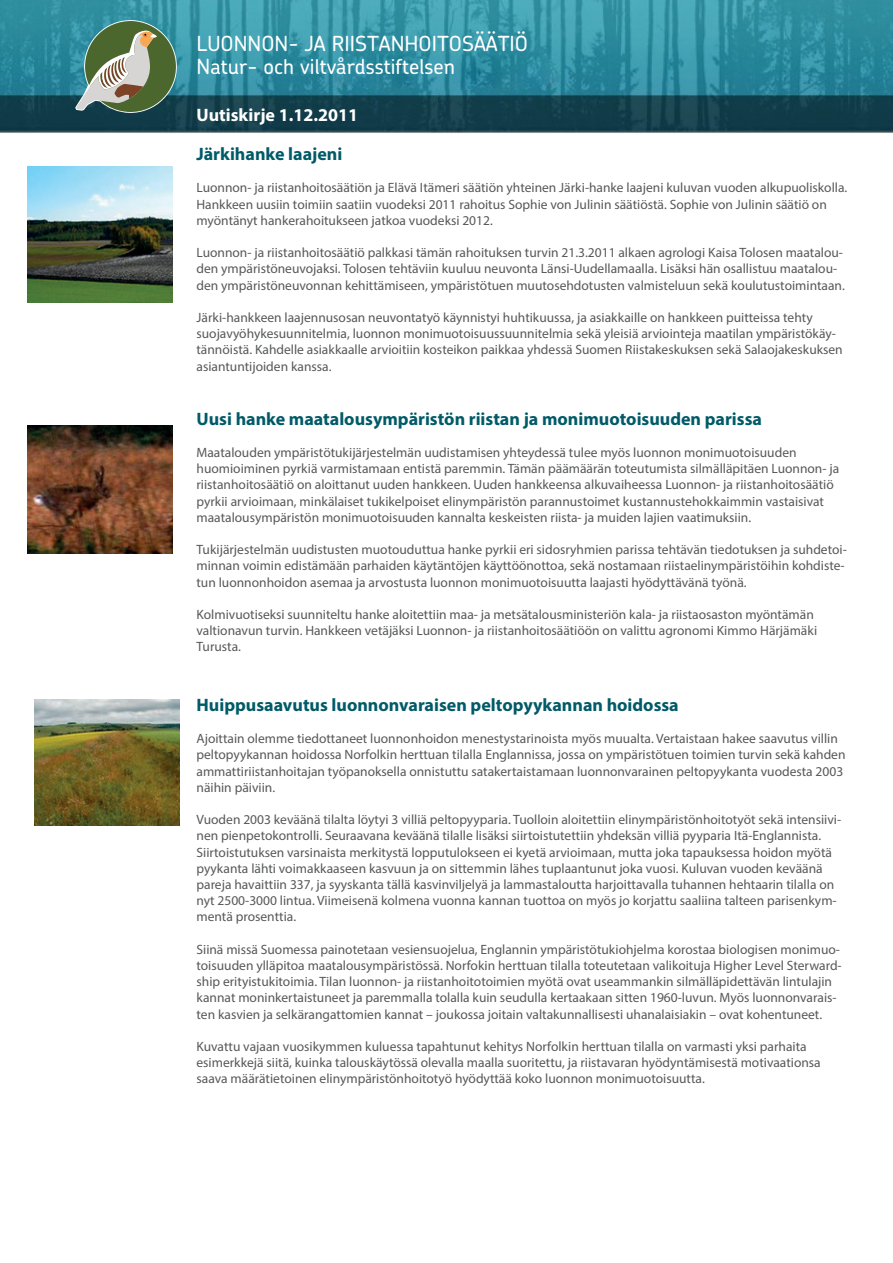
<style>
.page{position:relative;width:893px;height:1263px;background:#fff}
.page>*{position:absolute;margin:0;border:0;box-sizing:border-box;transform-origin:0 0}
.t1{font:500 20.85px/23px "Chevin";color:#fff}
.t2{font:700 18px "Myriad Pro";color:#005a67}
.t3{font:700 18px "Myriad Pro";color:#fff}
.t4{font:13.5px/16.2px "Myriad Pro";color:#57585a}
</style>
<div class="page">
<img style="left:0;top:0;width:893px;height:133px">
<img style="left:27px;top:167px;width:145px;height:136px">
<img style="left:27px;top:425px;width:145px;height:128px">
<img style="left:35px;top:699px;width:145px;height:126px">
<svg style="left:74px;top:0;width:104px;height:115px;background:#628b7c"></svg>
<h1 class="t1" style="left:196px;top:32px;width:333px">LUONNON- JA RIISTANHOITOSÄÄTIÖ<br>Natur- och viltvårdsstiftelsen</h1>
<h2 class="t3" style="left:196px;top:103px;width:163px">Uutiskirje 1.12.2011</h2>
<h2 class="t2" style="left:196px;top:142px;width:147px">Järkihanke laajeni</h2>
<p class="t4" style="left:196px;top:179px;width:652px">Luonnon- ja riistanhoitosäätiön ja Elävä Itämeri säätiön yhteinen Järki-hanke laajeni kuluvan vuoden alkupuoliskolla.<br>Hankkeen uusiin toimiin saatiin vuodeksi 2011 rahoitus Sophie von Julinin säätiöstä. Sophie von Julinin säätiö on myöntänyt hankerahoitukseen jatkoa vuodeksi 2012.</p>
<p class="t4" style="left:196px;top:244px;width:650px">Luonnon- ja riistanhoitosäätiö palkkasi tämän rahoituksen turvin 21.3.2011 alkaen agrologi Kaisa Tolosen maatalou&shy;den ympäristöneuvojaksi. Tolosen tehtäviin kuuluu neuvonta Länsi-Uudellamaalla. Lisäksi hän osallistuu maatalou&shy;den ympäristöneuvonnan kehittämiseen, ympäristötuen muutosehdotusten valmisteluun sekä koulutustoimintaan.</p>
<p class="t4" style="left:196px;top:309px;width:648px">Järki-hankkeen laajennusosan neuvontatyö käynnistyi huhtikuussa, ja asiakkaille on hankkeen puitteissa tehty suojavyöhykesuunnitelmia, luonnon monimuotoisuussuunnitelmia sekä yleisiä arviointeja maatilan ympäristökäy&shy;tännöistä. Kahdelle asiakkaalle arvioitiin kosteikon paikkaa yhdessä Suomen Riistakeskuksen sekä Salaojakeskuksen asiantuntijoiden kanssa.</p>
<h2 class="t2" style="left:196px;top:407px;width:567px">Uusi hanke maatalousympäristön riistan ja monimuotoisuuden parissa</h2>
<p class="t4" style="left:196px;top:444px;width:644px">Maatalouden ympäristötukijärjestelmän uudistamisen yhteydessä tulee myös luonnon monimuotoisuuden huomioiminen pyrkiä varmistamaan entistä paremmin. Tämän päämäärän toteutumista silmälläpitäen Luonnon- ja riistanhoitosäätiö on aloittanut uuden hankkeen. Uuden hankkeensa alkuvaiheessa Luonnon- ja riistanhoitosäätiö pyrkii arvioimaan, minkälaiset tukikelpoiset elinympäristön parannustoimet kustannustehokkaimmin vastaisivat maatalousympäristön monimuotoisuuden kannalta keskeisten riista- ja muiden lajien vaatimuksiin.</p>
<p class="t4" style="left:196px;top:541px;width:652px">Tukijärjestelmän uudistusten muotouduttua hanke pyrkii eri sidosryhmien parissa tehtävän tiedotuksen ja suhdetoi&shy;minnan voimin edistämään parhaiden käytäntöjen käyttöönottoa, sekä nostamaan riistaelinympäristöihin kohdiste&shy;tun luonnonhoidon asemaa ja arvostusta luonnon monimuotoisuutta laajasti hyödyttävänä työnä.</p>
<p class="t4" style="left:196px;top:606px;width:622px">Kolmivuotiseksi suunniteltu hanke aloitettiin maa- ja metsätalousministeriön kala- ja riistaosaston myöntämän valtionavun turvin. Hankkeen vetäjäksi Luonnon- ja riistanhoitosäätiöön on valittu agronomi Kimmo Härjämäki<br>Turusta.</p>
<h2 class="t2" style="left:196px;top:693px;width:484px">Huippusaavutus luonnonvaraisen peltopyykannan hoidossa</h2>
<p class="t4" style="left:196px;top:730px;width:650px">Ajoittain olemme tiedottaneet luonnonhoidon menestystarinoista myös muualta. Vertaistaan hakee saavutus villin peltopyykannan hoidossa Norfolkin herttuan tilalla Englannissa, jossa on ympäristötuen toimien turvin sekä kahden ammattiriistanhoitajan työpanoksella onnistuttu satakertaistamaan luonnonvarainen peltopyykanta vuodesta 2003 näihin päiviin.</p>
<p class="t4" style="left:196px;top:811px;width:646px">Vuoden 2003 keväänä tilalta löytyi 3 villiä peltopyyparia. Tuolloin aloitettiin elinympäristönhoitotyöt sekä intensiivi&shy;nen pienpetokontrolli. Seuraavana keväänä tilalle lisäksi siirtoistutettiin yhdeksän villiä pyyparia Itä-Englannista.<br>Siirtoistutuksen varsinaista merkitystä lopputulokseen ei kyetä arvioimaan, mutta joka tapauksessa hoidon myötä pyykanta lähti voimakkaaseen kasvuun ja on sittemmin lähes tuplaantunut joka vuosi. Kuluvan vuoden keväänä pareja havaittiin 337, ja syyskanta tällä kasvinviljelyä ja lammastaloutta harjoittavalla tuhannen hehtaarin tilalla on nyt 2500-3000 lintua. Viimeisenä kolmena vuonna kannan tuottoa on myös jo korjattu saaliina talteen parisenkym&shy;mentä prosenttia.</p>
<p class="t4" style="left:196px;top:941px;width:647px">Siinä missä Suomessa painotetaan vesiensuojelua, Englannin ympäristötukiohjelma korostaa biologisen monimuo&shy;toisuuden ylläpitoa maatalousympäristössä. Norfokin herttuan tilalla toteutetaan valikoituja Higher Level Sterward&shy;ship erityistukitoimia. Tilan luonnon- ja riistanhoitotoimien myötä ovat useammankin silmälläpidettävän lintulajin kannat moninkertaistuneet ja paremmalla tolalla kuin seudulla kertaakaan sitten 1960-luvun. Myös luonnonvarais&shy;ten kasvien ja selkärangattomien kannat – joukossa joitain valtakunnallisesti uhanalaisiakin – ovat kohentuneet.</p>
<p class="t4" style="left:196px;top:1038px;width:626px">Kuvattu vajaan vuosikymmen kuluessa tapahtunut kehitys Norfolkin herttuan tilalla on varmasti yksi parhaita esimerkkejä siitä, kuinka talouskäytössä olevalla maalla suoritettu, ja riistavaran hyödyntämisestä motivaationsa saava määrätietoinen elinympäristönhoitotyö hyödyttää koko luonnon monimuotoisuutta.</p>
</div>
